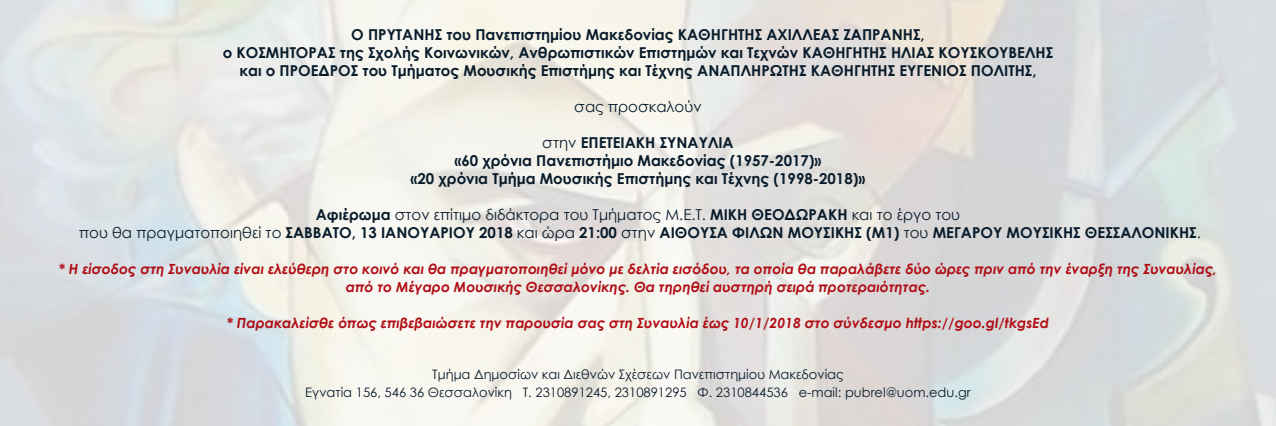
<style>
.page{position:relative;width:1276px;height:426px;background:#fff}
.page>*{position:absolute;margin:0;border:0;box-sizing:border-box;transform-origin:0 0}
.t1{font:700 15px "Century Gothic";color:#091c2c}
.t2{font:15px "Century Gothic";color:#091c2c}
.t3{font:italic 700 14px/18px "Century Gothic";color:#b00d15;text-align:center}
.t4{font:13px/18px "Century Gothic";color:#091c2c;text-align:center}
.s1{font-weight:400}
.s2{font-weight:700}
</style>
<div class="page">
<p class="t1" style="left:351px;top:23px;width:37px">Ο Πρύτανης</p>
<p class="t1" style="left:446px;top:23px;width:251px">του Πανεπιστημίου Μακεδονίας Καθηγητής</p>
<p class="t1" style="left:766px;top:23px;width:21px">Αχιλλέας</p>
<p class="t1" style="left:843px;top:23px;width:19px">Ζαπράνης</p>
<p class="t1" style="left:920px;top:23px;width:6px">,</p>
<p class="t1" style="left:223px;top:41px;width:34px">ο Κοσμήτορας</p>
<p class="t1" style="left:340px;top:41px;width:483px">της Σχολής Κοινωνικών, Ανθρωπιστικών Επιστημών και Τεχνών Καθηγητής</p>
<p class="t1" style="left:891px;top:41px;width:20px">Ηλίας</p>
<p class="t1" style="left:938px;top:41px;width:20px">Κουσκουβέλης</p>
<p class="t1" style="left:239px;top:59px;width:61px">και ο Πρόεδρος</p>
<p class="t1" style="left:362px;top:59px;width:468px">του Τμήματος Μουσικής Επιστήμης και Τέχνης ΑΝΑΠΛΗΡΩΤΗΣ Καθηγητής</p>
<p class="t1" style="left:899px;top:59px;width:18px">Ευγένιος</p>
<p class="t1" style="left:971px;top:59px;width:20px">Πολίτης</p>
<p class="t1" style="left:1032px;top:59px;width:6px">,</p>
<p class="t2" style="left:574px;top:96px;width:129px">σας προσκαλούν</p>
<p class="t1" style="left:542px;top:131px;width:56px"><span class="s1">στην</span> Επετειακή</p>
<p class="t1" style="left:659px;top:131px;width:18px">Συναυλία</p>
<p class="t1" style="left:454px;top:149px;width:368px">«60 χρόνια Πανεπιστήμιο Μακεδονίας (1957-2017)»</p>
<p class="t1" style="left:410px;top:167px;width:456px">«20 χρόνια Τμήμα Μουσικής Επιστήμης και Τέχνης (1998-2018)»</p>
<p class="t2" style="left:316px;top:204px;width:646px"><span class="s2">Αφιέρωμα</span> στον επίτιμο διδάκτορα του Τμήματος Μ.Ε.Τ. <span class="s2">ΜΙΚΗ ΘΕΟΔΩΡΑΚΗ</span> και το έργο του</p>
<p class="t2" style="left:79px;top:222px;width:225px">που θα πραγματοποιηθεί το <span class="s2">Σάββατο</span></p>
<p class="t1" style="left:352px;top:221px;width:45px">, 13 Ιανουαρίου</p>
<p class="t1" style="left:479px;top:221px;width:477px">2018 <span class="s1">και ώρα</span> 21:00 <span class="s1">στην</span> ΑΙΘΟΥΣΑ ΦΙΛΩΝ ΜΟΥΣΙΚΗΣ (Μ1) <span class="s1">του</span> Μεγάρου</p>
<p class="t1" style="left:1006px;top:221px;width:23px">Μουσικής</p>
<p class="t1" style="left:1085px;top:221px;width:23px">Θεσσαλονίκης</p>
<p class="t2" style="left:1196px;top:222px;width:6px">.</p>
<p class="t3" style="left:59px;top:259px;width:1159px">* Η είσοδος στη Συναυλία είναι ελεύθερη στο κοινό και θα πραγματοποιηθεί μόνο με δελτία εισόδου, τα οποία θα παραλάβετε δύο ώρες πριν από την έναρξη της Συναυλίας, από το Μέγαρο Μουσικής Θεσσαλονίκης. Θα τηρηθεί αυστηρή σειρά προτεραιότητας.</p>
<p class="t3" style="left:227px;top:313px;width:823px">* Παρακαλείσθε όπως επιβεβαιώσετε την παρουσία σας στη Συναυλία έως 10/1/2018 στο σύνδεσμο https://goo.gl/tkgsEd</p>
<p class="t4" style="left:305px;top:365px;width:667px">Τμήμα Δημοσίων και Διεθνών Σχέσεων Πανεπιστημίου Μακεδονίας<br>Εγνατία 156, 546 36 Θεσσαλονίκη Τ. 2310891245, 2310891295 Φ. 2310844536 e-mail: pubrel@uom.edu.gr</p>
</div>
